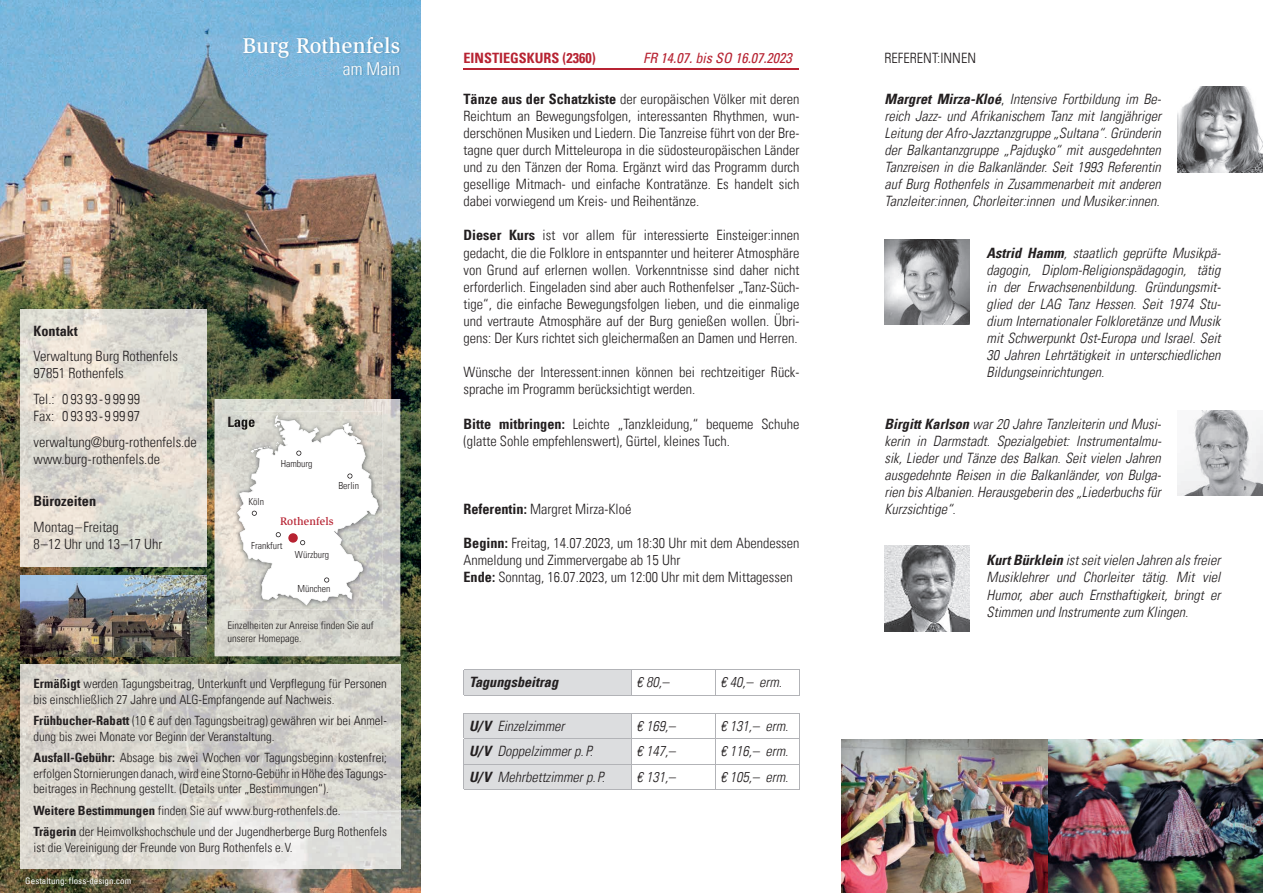
<style>
.page{position:relative;width:1263px;height:893px;background:#fff}
.page>*{position:absolute;margin:0;border:0;box-sizing:border-box;transform-origin:0 0}
.t1{font:500 22.05px "Slimbach";letter-spacing:.01em;color:#fff}
.t2{font:300 condensed 17.85px "Univers LT";color:#fff}
.t3{font:300 condensed 14.25px/17.1px "Univers LT";color:#231f20}
.t4{font:italic 300 condensed 14.25px/17.1px "Univers LT";color:#231f20;text-align:justify}
.t5{font:italic condensed 14.25px "Univers LT";color:#b72332}
.t6{font:700 condensed 14.25px "Univers LT";color:#b72332}
.t7{font:700 condensed 14.25px "Univers LT";color:#231f20}
.t8{font:italic 700 condensed 14.25px "Univers LT";color:#231f20}
.t9{font:300 condensed 12.75px/15.3px "Univers LT";color:#231f20}
.t10{font:500 11.25px "Slimbach";letter-spacing:.01em;color:#b72332}
.t11{font:300 condensed 10.5px/12.6px "Univers LT";color:#231f20}
.t12{font:300 condensed 9.75px "Univers LT";color:#231f20}
.t13{font:condensed 9px "Univers LT";letter-spacing:.005em;color:#fff}
.s1{font-weight:700}
.s2{font-style:normal}
</style>
<div class="page">
<img style="left:0;top:0;width:421px;height:893px">
<img style="left:242px;top:36px;width:159px;height:40px">
<img style="left:21px;top:310px;width:185px;height:257px">
<img style="left:215px;top:399px;width:185px;height:257px">
<img style="left:233px;top:411px;width:150px;height:198px">
<svg style="left:228px;top:415px;width:151px;height:190px"></svg>
<img style="left:21px;top:665px;width:379px;height:204px">
<img style="left:21px;top:575px;width:185px;height:81px">
<hr style="left:463px;top:69px;width:336px;height:1px;background:#b72332">
<div style="left:464px;top:670px;width:167px;height:25px;background:#dcdddf"></div>
<hr style="left:463px;top:669px;width:168px;height:1px;background:#b2b3b7">
<svg style="left:463px;top:670px;width:1px;height:25px"></svg>
<hr style="left:631px;top:669px;width:84px;height:1px;background:#b2b3b7">
<svg style="left:631px;top:670px;width:1px;height:25px"></svg>
<hr style="left:715px;top:669px;width:84px;height:1px;background:#b2b3b7">
<svg style="left:715px;top:670px;width:1px;height:25px"></svg>
<svg style="left:799px;top:670px;width:1px;height:25px"></svg>
<hr style="left:463px;top:695px;width:168px;height:1px;background:#b2b3b7">
<hr style="left:631px;top:695px;width:84px;height:1px;background:#b2b3b7">
<hr style="left:715px;top:695px;width:84px;height:1px;background:#b2b3b7">
<hr style="left:631px;top:738px;width:84px;height:1px;background:#b2b3b7">
<hr style="left:715px;top:738px;width:84px;height:1px;background:#b2b3b7">
<hr style="left:631px;top:764px;width:84px;height:1px;background:#b2b3b7">
<div style="left:463px;top:714px;width:169px;height:75px;background:#dcdddf"></div>
<hr style="left:715px;top:764px;width:84px;height:1px;background:#b2b3b7">
<svg style="left:715px;top:714px;width:1px;height:75px"></svg>
<svg style="left:799px;top:713px;width:1px;height:76px"></svg>
<hr style="left:463px;top:789px;width:168px;height:1px;background:#b2b3b7">
<hr style="left:631px;top:789px;width:84px;height:1px;background:#b2b3b7">
<hr style="left:715px;top:789px;width:84px;height:1px;background:#b2b3b7">
<hr style="left:463px;top:713px;width:168px;height:1px;background:#b2b3b7">
<hr style="left:631px;top:713px;width:84px;height:1px;background:#b2b3b7">
<hr style="left:715px;top:713px;width:84px;height:1px;background:#b2b3b7">
<img style="left:884px;top:240px;width:85px;height:85px">
<img style="left:884px;top:546px;width:85px;height:85px">
<img style="left:1178px;top:87px;width:85px;height:85px">
<img style="left:1178px;top:411px;width:85px;height:85px">
<img style="left:842px;top:739px;width:421px;height:154px">
<h1 class="t1" style="left:243px;top:32px;width:159px">Burg Rothenfels</h1>
<p class="t2" style="left:343px;top:58px;width:59px">am Main</p>
<p class="t7" style="left:34px;top:322px;width:46px">Kontakt</p>
<p class="t3" style="left:34px;top:348px;width:146px">Verwaltung Burg Rothenfels<br>97851 Rothenfels</p>
<p class="t3" style="left:34px;top:390px;width:108px">Tel.: 0 93 93-9 99 99<br>Fax: 0 93 93-9 99 97</p>
<p class="t3" style="left:34px;top:433px;width:165px">verwaltung@burg-rothenfels.de www.burg-rothenfels.de</p>
<p class="t7" style="left:34px;top:493px;width:64px">Bürozeiten</p>
<p class="t3" style="left:34px;top:518px;width:130px">Montag–Freitag<br>8–12 Uhr und 13–17 Uhr</p>
<p class="t12" style="left:281px;top:458px;width:33px">Hamburg</p>
<p class="t12" style="left:338px;top:480px;width:22px">Berlin</p>
<p class="t12" style="left:248px;top:496px;width:17px">Köln</p>
<p class="t12" style="left:251px;top:540px;width:33px">Frankfurt</p>
<p class="t10" style="left:280px;top:515px;width:55px">Rothenfels</p>
<p class="t12" style="left:295px;top:548px;width:36px">Würzburg</p>
<p class="t12" style="left:298px;top:583px;width:35px">München</p>
<p class="t11" style="left:227px;top:619px;width:148px">Einzelheiten zur Anreise finden Sie auf unserer Homepage.</p>
<p class="t9" style="left:34px;top:676px;width:355px"><span class="s1">Ermäßigt</span> werden Tagungsbeitrag, Unterkunft und Verpflegung für Personen bis einschließlich 27 Jahre und ALG-Empfangende auf Nachweis.</p>
<p class="t9" style="left:34px;top:713px;width:355px"><span class="s1">Frühbucher-Rabatt</span> (10 € auf den Tagungsbeitrag) gewähren wir bei Anmel&shy;dung bis zwei Monate vor Beginn der Veranstaltung.</p>
<p class="t9" style="left:34px;top:750px;width:355px;text-align:justify"><span class="s1">Ausfall-Gebühr:</span> Absage bis zwei Wochen vor Tagungsbeginn kostenfrei; erfolgen Stornierungen danach, wird eine Storno-Gebühr in Höhe des Tagungs&shy;beitrages in Rechnung gestellt. (Details unter „Bestimmungen“).</p>
<p class="t9" style="left:34px;top:799px;width:355px;line-height:21.8px"><span class="s1">Weitere Bestimmungen</span> finden Sie auf www.burg-rothenfels.de.<br><span class="s1">Trägerin</span> der Heimvolkshochschule und der Jugendherberge Burg Rothenfels</p>
<p class="t9" style="left:34px;top:839px;width:261px">ist die Vereinigung der Freunde von Burg Rothenfels e.V.</p>
<p class="t13" style="left:25px;top:875px;width:108px">Gestaltung: floss-design.com</p>
<p class="t6" style="left:463px;top:49px;width:134px">EINSTIEGSKURS (2360)</p>
<p class="t5" style="left:643px;top:49px;width:150px">FR 14.07. bis SO 16.07.2023</p>
<p class="t3" style="left:463px;top:90px;width:337px;text-align:justify"><span class="s1">Tänze aus der Schatzkiste</span> der europäischen Völker mit deren Reichtum an Bewegungsfolgen, interessanten Rhythmen, wun&shy;derschönen Musiken und Liedern. Die Tanzreise führt von der Bre&shy;tagne quer durch Mitteleuropa in die südosteuropäischen Länder und zu den Tänzen der Roma. Ergänzt wird das Programm durch gesellige Mitmach- und einfache Kontratänze. Es handelt sich dabei vorwiegend um Kreis- und Reihentänze.</p>
<p class="t3" style="left:463px;top:227px;width:337px;text-align:justify"><span class="s1">Dieser Kurs</span> ist vor allem für interessierte Einsteiger:innen gedacht, die die Folklore in entspannter und heiterer Atmosphäre von Grund auf erlernen wollen. Vorkenntnisse sind daher nicht erforderlich. Eingeladen sind aber auch Rothenfelser „Tanz-Süch&shy;tige“, die einfache Bewegungsfolgen lieben, und die einmalige und vertraute Atmosphäre auf der Burg genießen wollen. Übri&shy;gens: Der Kurs richtet sich gleichermaßen an Damen und Herren.</p>
<p class="t3" style="left:463px;top:364px;width:337px">Wünsche der Interessent:innen können bei rechtzeitiger Rück&shy;sprache im Programm berücksichtigt werden.</p>
<p class="t3" style="left:463px;top:415px;width:337px"><span class="s1">Bitte mitbringen:</span> Leichte „Tanzkleidung,“ bequeme Schuhe (glatte Sohle empfehlenswert), Gürtel, kleines Tuch.</p>
<p class="t3" style="left:463px;top:500px;width:169px"><span class="s1">Referentin:</span> Margret Mirza-Kloé</p>
<p class="t3" style="left:463px;top:535px;width:337px"><span class="s1">Beginn:</span> Freitag, 14.07.2023, um 18:30 Uhr mit dem Abendessen<br>Anmeldung und Zimmervergabe ab 15 Uhr<br><span class="s1">Ende:</span> Sonntag, 16.07.2023, um 12:00 Uhr mit dem Mittagessen</p>
<p class="t8" style="left:469px;top:674px;width:91px">Tagungsbeitrag</p>
<p class="t4" style="left:637px;top:674px;width:34px">€ 80,–</p>
<p class="t4" style="left:720px;top:674px;width:63px">€ 40,– erm.</p>
<p class="t4" style="left:469px;top:717px;width:97px"><span class="s1">U/V</span> Einzelzimmer</p>
<p class="t4" style="left:637px;top:717px;width:40px">€ 169,–</p>
<p class="t4" style="left:720px;top:717px;width:70px">€ 131,– erm.</p>
<p class="t4" style="left:469px;top:743px;width:125px"><span class="s1">U/V</span> Doppelzimmer p. P.</p>
<p class="t4" style="left:637px;top:743px;width:40px">€ 147,–</p>
<p class="t4" style="left:720px;top:743px;width:70px">€ 116,– erm.</p>
<p class="t4" style="left:469px;top:768px;width:137px"><span class="s1">U/V</span> Mehrbettzimmer p. P.</p>
<p class="t4" style="left:637px;top:768px;width:40px">€ 131,–</p>
<p class="t4" style="left:720px;top:768px;width:70px">€ 105,– erm.</p>
<p class="t3" style="left:884px;top:49px;width:93px">REFERENT:INNEN</p>
<p class="t4" style="left:884px;top:90px;width:278px"><span class="s1">Margret Mirza-Kloé</span><span class="s2">,</span> Intensive Fortbildung im Be&shy;reich Jazz- und Afrikanischem Tanz mit langjähriger Leitung der Afro-Jazztanzgruppe „Sultana“. Gründerin der Balkantanzgruppe „Pajdus¸ko“ mit ausgedehnten Tanzreisen in die Balkanländer. Seit 1993 Referentin auf Burg Rothenfels in Zusammenarbeit mit anderen Tanzleiter:innen, Chorleiter:innen und Musiker:innen.</p>
<p class="t4" style="left:986px;top:244px;width:236px"><span class="s1">Astrid Hamm</span>, staatlich geprüfte Musikpä&shy;dagogin, Diplom-Religionspädagogin, tätig in der Erwachsenenbildung. Gründungsmit&shy;glied der LAG Tanz Hessen. Seit 1974 Stu&shy;dium Internationaler Folkloretänze und Musik mit Schwerpunkt Ost-Europa und Israel. Seit 30 Jahren Lehrtätigkeit in unterschiedlichen Bildungseinrichtungen.</p>
<p class="t4" style="left:884px;top:415px;width:278px"><span class="s1">Birgitt Karlson</span> war 20 Jahre Tanzleiterin und Musi&shy;kerin in Darmstadt. Spezialgebiet: Instrumentalmu&shy;sik, Lieder und Tänze des Balkan. Seit vielen Jahren ausgedehnte Reisen in die Balkanländer, von Bulga&shy;rien bis Albanien. Herausgeberin des „Liederbuchs für Kurzsichtige“.</p>
<p class="t4" style="left:986px;top:552px;width:235px"><span class="s1">Kurt Bürklein</span> ist seit vielen Jahren als freier Musiklehrer und Chorleiter tätig. Mit viel Humor, aber auch Ernsthaftigkeit, bringt er Stimmen und Instrumente zum Klingen.</p>
</div>
